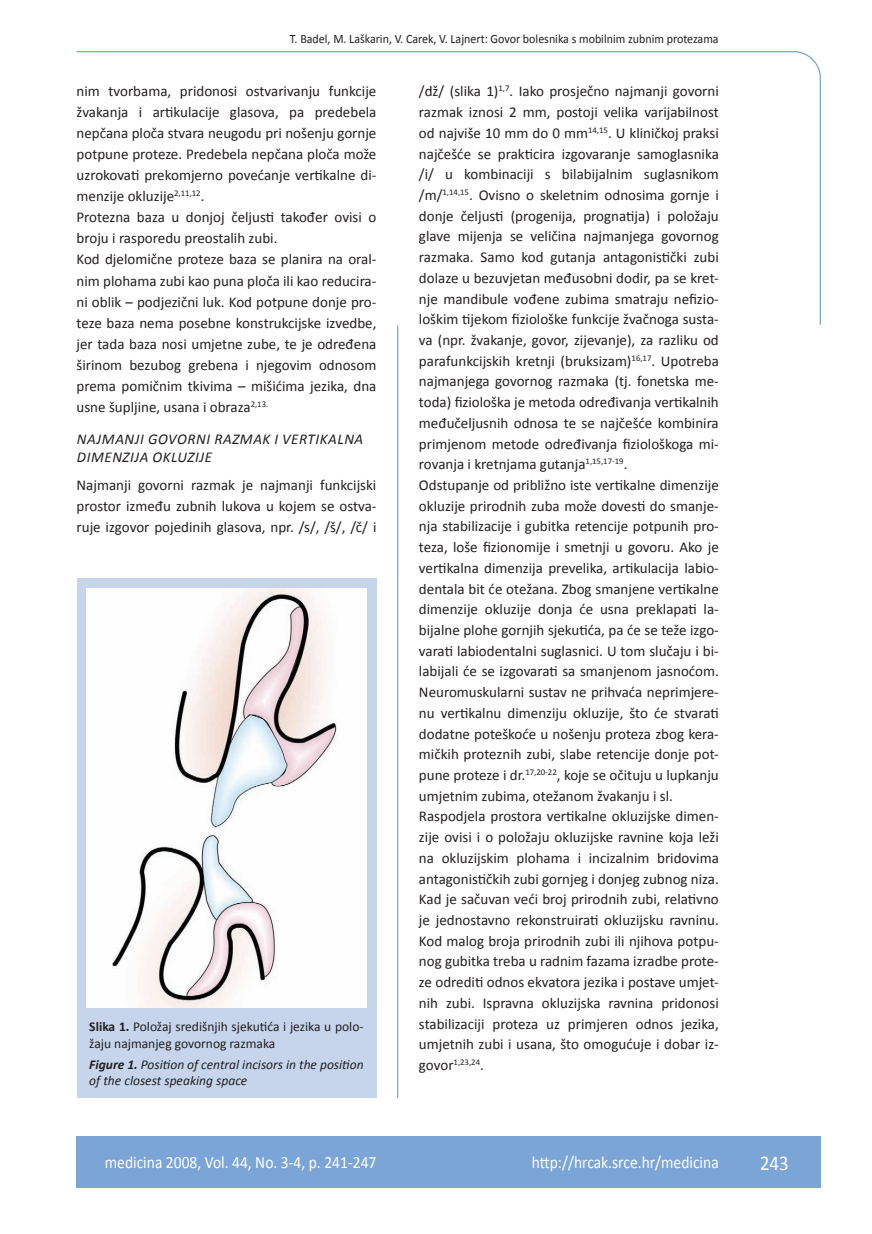
<style>
.page{position:relative;width:872px;height:1234px;background:#fff}
.page>*{position:absolute;margin:0;border:0;box-sizing:border-box;transform-origin:0 0}
.t1{font:21px "Calibri";color:#fff;scale:.9 1}
.t2{font:17.25px "Calibri";color:#fff;scale:.9 1}
.osnovni_tekst{font:15px/20.7px "Calibri";color:#231f20;text-align:justify}
.podpodnaslov{font:italic 15px/18px "Calibri";letter-spacing:.04em;color:#231f20}
.potpis_slika{font:13.5px/16.5px "Calibri";color:#231f20}
.potpis_slika-2{font:italic 13.5px/16.5px "Calibri";color:#231f20}
.glava{font:12.75px "Calibri";color:#231f20;scale:.94 1}
.osnovni_tekst-2{font:8.7px "Calibri";color:#231f20}
.s1{font-weight:700}
.s2{font-size:15px}
</style>
<div class="page">
<div style="left:77px;top:578px;width:299px;height:519px;background:#c6d5ec"></div>
<img style="left:87px;top:588px;width:279px;height:419px">
<svg style="left:76px;top:51px;width:745px;height:275px"></svg>
<hr style="left:397px;top:325px;width:1px;height:772px;background:#7ca5d7">
<div style="left:77px;top:1135px;width:744px;height:51px;background:#7ca5d7"></div>
<p class="glava" style="left:290px;top:30px;width:457px">T. Badel, M. Laškarin, V. Carek, V. Lajnert: Govor bolesnika s mobilnim zubnim protezama</p>
<p class="osnovni_tekst" style="left:77px;top:80px;width:301px">nim tvorbama, pridonosi ostvarivanju funkcije žvakanja i artikulacije glasova, pa predebela nepčana ploča stvara neugodu pri nošenju gornje potpune proteze. Predebela nepčana ploča može uzrokovati prekomjerno povećanje vertikalne di&shy;menzije okluzije<sup>2,11,12</sup>.</p>
<p class="osnovni_tekst" style="left:77px;top:206px;width:301px">Protezna baza u donjoj čeljusti također ovisi o broju i rasporedu preostalih zubi.</p>
<p class="osnovni_tekst" style="left:77px;top:248px;width:301px">Kod djelomične proteze baza se planira na oral&shy;nim plohama zubi kao puna ploča ili kao reducira&shy;ni oblik – podjezični luk. Kod potpune donje pro&shy;teze baza nema posebne konstrukcijske izvedbe, jer tada baza nosi umjetne zube, te je određena širinom bezubog grebena i njegovim odnosom prema pomičnim tkivima – mišićima jezika, dna usne šupljine, usana i obraza<sup>2,13.</sup></p>
<p class="podpodnaslov" style="left:77px;top:429px;width:288px">Najmanji govorni razmak i vertikalna dimenzija okluzije</p>
<p class="osnovni_tekst" style="left:77px;top:473px;width:301px">Najmanji govorni razmak je najmanji funkcijski prostor između zubnih lukova u kojem se ostva&shy;ruje izgovor pojedinih glasova, npr. /s/, /š/, /č/ i</p>
<p class="potpis_slika" style="left:89px;top:1017px;width:275px"><span class="s1">Slika 1.</span> Položaj središnjih sjekutića i jezika u polo&shy;žaju najmanjeg govornog razmaka</p>
<p class="potpis_slika-2" style="left:89px;top:1054px;width:276px"><span class="s1">Figure 1.</span> Position of central incisors in the position of the closest speaking space</p>
<p class="osnovni_tekst" style="left:419px;top:80px;width:301px">/dž/ (slika 1)<sup>1,7</sup>. Iako prosječno najmanji govorni razmak iznosi 2 mm, postoji velika varijabilnost od najviše 10 mm do 0 mm<sup>14,15</sup>. U kliničkoj praksi najčešće se prakticira izgovaranje samoglasnika /i/ u kombinaciji s bilabijalnim suglasnikom /m/<sup>1,14,15</sup>. Ovisno o skeletnim odnosima gornje i donje čeljusti (progenija, prognatija) i položaju glave mijenja se veličina najmanjega govornog razmaka. Samo kod gutanja antagonistički zubi dolaze u bezuvjetan međusobni dodir, pa se kret&shy;nje mandibule vođene zubima smatraju nefizio&shy;loškim tijekom fiziološke funkcije žvačnoga susta&shy;va (npr. žvakanje, govor, zijevanje), za razliku od parafunkcijskih kretnji (bruksizam)<sup>16,17</sup>. Upotreba najmanjega govornog razmaka (tj. fonetska me&shy;toda) fiziološka je metoda određivanja vertikalnih međučeljusnih odnosa te se najčešće kombinira primjenom metode određivanja fiziološkoga mi&shy;rovanja i kretnjama gutanja<sup>1,15,17-19</sup>.</p>
<p class="osnovni_tekst" style="left:419px;top:474px;width:301px">Odstupanje od približno iste vertikalne dimenzije okluzije prirodnih zuba može dovesti do smanje&shy;nja stabilizacije i gubitka retencije potpunih pro&shy;teza, loše fizionomije i smetnji u govoru. Ako je vertikalna dimenzija prevelika, artikulacija labio&shy;dentala bit će otežana. Zbog smanjene vertikalne dimenzije okluzije donja će usna preklapati la&shy;bijalne plohe gornjih sjekutića, pa će se teže izgo&shy;varati labiodentalni suglasnici. U tom slučaju i bi&shy;labijali će se izgovarati sa smanjenom jasnoćom.<br>Neuromuskularni sustav ne prihvaća neprimjere&shy;nu vertikalnu dimenziju okluzije, što će stvarati dodatne poteškoće u nošenju proteza zbog kera&shy;mičkih proteznih zubi, slabe retencije donje pot&shy;pune proteze i dr.<sup>17,20-22</sup>, koje se očituju u lupkanju umjetnim zubima, otežanom žvakanju i sl.</p>
<p class="osnovni_tekst" style="left:419px;top:805px;width:301px">Raspodjela prostora vertikalne okluzijske dimen&shy;zije ovisi i o položaju okluzijske ravnine koja leži na okluzijskim plohama i incizalnim bridovima antagonističkih zubi gornjeg i donjeg zubnog niza.<br>Kad je sačuvan veći broj prirodnih zubi, relativno je jednostavno rekonstruirati okluzijsku ravninu.<br>Kod malog broja prirodnih zubi ili njihova potpu&shy;nog gubitka treba u radnim fazama izradbe prote&shy;ze odrediti odnos ekvatora jezika i postave umjet&shy;nih zubi. Ispravna okluzijska ravnina pridonosi stabilizaciji proteza uz primjeren odnos jezika, umjetnih zubi i usana, što omogućuje i dobar iz-</p>
<p class="osnovni_tekst-2" style="left:419px;top:1056px;width:66px"><span class="s2">govor</span>1,23,24<span class="s2">.</span></p>
<p class="t2" style="left:105px;top:1151px;width:303px">medicina 2008, Vol. 44, No. 3-4, p. 241-247</p>
<p class="t2" style="left:532px;top:1151px;width:209px">http://hrcak.srce.hr/medicina</p>
<p class="t1" style="left:760px;top:1149px;width:33px">243</p>
</div>
